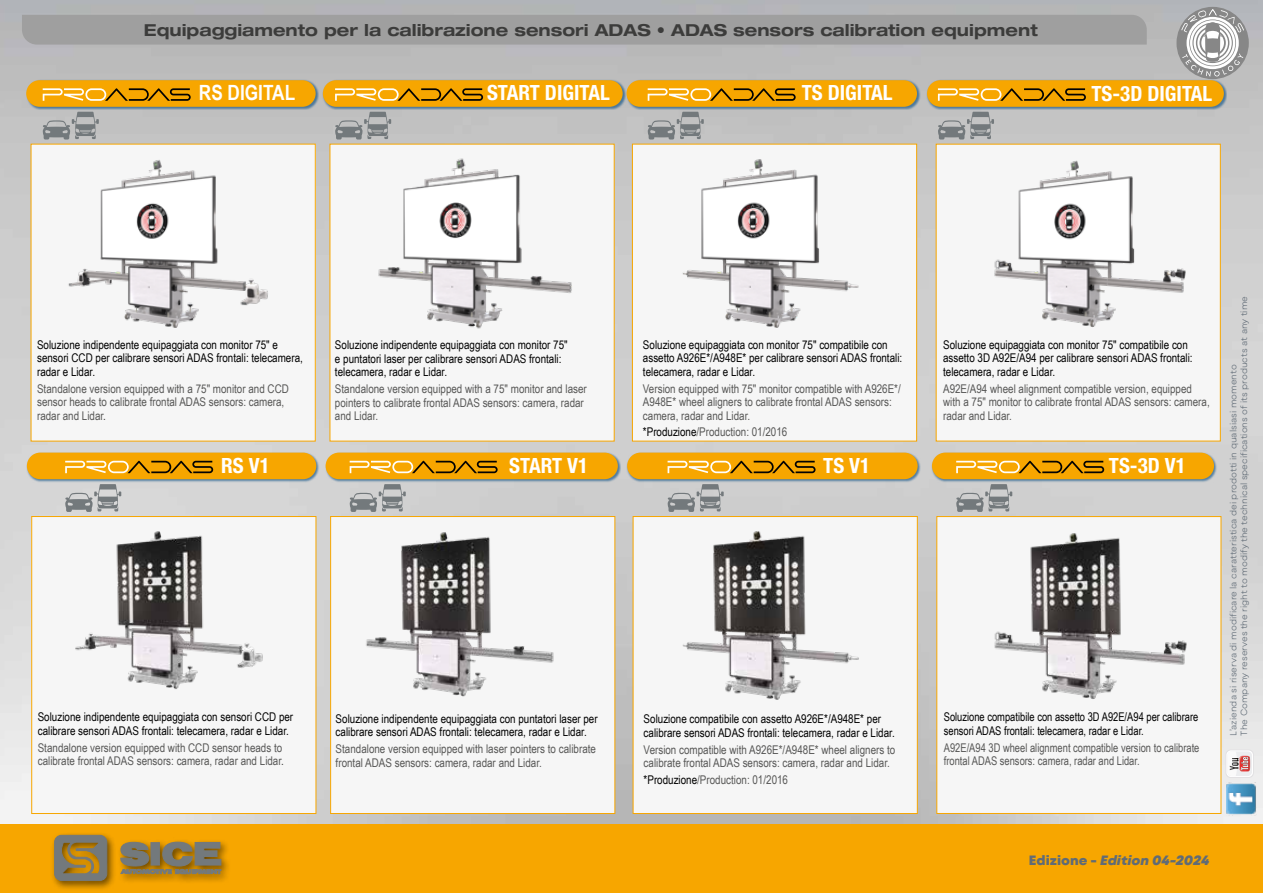
<style>
.page{position:relative;width:1263px;height:893px;background:#fff}
.page>*{position:absolute;margin:0;border:0;box-sizing:border-box;transform-origin:0 0}
.t1{font:700 condensed 21px "Helvetica Neue LT Std";color:#fff}
.t2{font:700 21px "Arial Narrow";color:#fff}
.t3{font:700 expanded 16.5px "Helvetica Neue LT Std";color:#3c3c3b}
.t4{font:italic 800 13.5px "Mont Blanc";color:#606b76}
.t5{font:12px/13.5px "Arial Narrow";color:#575756}
.t6{font:12px/13.5px "Arial Narrow";color:#000}
.t7{font:12px/13.5px "Arial Narrow";color:#000;scale:.95 1}
.t8{font:12px/13.5px "Arial Narrow";color:#575756;scale:.95 1}
.t9{font:300 9px/10.8px "Mont Blanc";color:#606b76}
.s1{color:#3c3c3b}
.s2{color:#000}
.s3{font-style:normal}
</style>
<div class="page">
<img style="left:0;top:0;width:1263px;height:824px">
<div style="left:0;top:824px;width:1263px;height:69px;background:#f7a600"></div>
<div style="left:50px;top:831px;width:181px;height:60px;background:#000;opacity:.6"></div>
<svg style="left:54px;top:835px;width:53px;height:45px;background:#8b7b53"></svg>
<svg style="left:118px;top:842px;width:103px;height:32px;background:#887853"></svg>
<div style="left:1176px;top:7px;width:73px;height:72px;background:#878787;border-radius:50%"></div>
<svg style="left:1181px;top:9px;width:63px;height:68px"></svg>
<div style="left:22px;top:15px;width:1125px;height:30px;background:#9f9f9f"></div>
<div style="left:32px;top:516px;width:284px;height:297px;background:#f6f6f6"></div>
<img style="left:75px;top:531px;width:188px;height:158px">
<div style="left:31px;top:516px;width:285px;height:298px;border:1px solid #f7a600"></div>
<div style="left:31px;top:144px;width:284px;height:297px;background:#f6f6f6"></div>
<img style="left:68px;top:160px;width:200px;height:168px">
<div style="left:26px;top:452px;width:294px;height:30px;background:#004982;opacity:.6"></div>
<div style="left:27px;top:453px;width:289px;height:26px;background:#f7a600;border-radius:13px"></div>
<div style="left:26px;top:80px;width:293px;height:30px;background:#004982;opacity:.6"></div>
<div style="left:26px;top:80px;width:290px;height:27px;background:#f7a600;border-radius:13px"></div>
<div style="left:325px;top:452px;width:296px;height:30px;background:#004982;opacity:.6"></div>
<div style="left:326px;top:453px;width:292px;height:26px;background:#f7a600;border-radius:13px"></div>
<div style="left:322px;top:80px;width:304px;height:30px;background:#004982;opacity:.6"></div>
<div style="left:323px;top:80px;width:300px;height:27px;background:#f7a600;border-radius:13px"></div>
<div style="left:627px;top:452px;width:294px;height:30px;background:#004982;opacity:.6"></div>
<div style="left:627px;top:453px;width:291px;height:26px;background:#f7a600;border-radius:13px"></div>
<div style="left:626px;top:80px;width:294px;height:30px;background:#004982;opacity:.6"></div>
<div style="left:626px;top:80px;width:291px;height:27px;background:#f7a600;border-radius:13px"></div>
<div style="left:633px;top:516px;width:285px;height:298px;background:#f6f6f6;border:1px solid #f7a600"></div>
<div style="left:632px;top:144px;width:285px;height:297px;background:#f6f6f6;border:1px solid #f7a600"></div>
<div style="left:330px;top:516px;width:285px;height:298px;background:#f6f6f6;border:1px solid #f7a600"></div>
<div style="left:330px;top:144px;width:284px;height:297px;background:#f6f6f6"></div>
<svg style="left:65px;top:461px;width:148px;height:12px"></svg>
<svg style="left:43px;top:88px;width:148px;height:13px"></svg>
<svg style="left:350px;top:461px;width:148px;height:12px"></svg>
<svg style="left:335px;top:88px;width:148px;height:13px"></svg>
<svg style="left:667px;top:461px;width:148px;height:12px"></svg>
<svg style="left:648px;top:88px;width:148px;height:13px"></svg>
<div style="left:931px;top:452px;width:287px;height:30px;background:#004982;opacity:.6"></div>
<div style="left:932px;top:453px;width:282px;height:26px;background:#f7a600;border-radius:13px"></div>
<div style="left:926px;top:80px;width:301px;height:30px;background:#004982;opacity:.6"></div>
<div style="left:927px;top:80px;width:297px;height:27px;background:#f7a600;border-radius:13px"></div>
<div style="left:936px;top:516px;width:285px;height:298px;background:#f6f6f6;border:1px solid #f7a600"></div>
<div style="left:936px;top:144px;width:285px;height:297px;background:#f6f6f6;border:1px solid #f7a600"></div>
<svg style="left:43px;top:112px;width:56px;height:28px;background:#a1a3a4"></svg>
<svg style="left:65px;top:484px;width:56px;height:28px;background:#adafb1"></svg>
<svg style="left:350px;top:484px;width:56px;height:28px;background:#a9acad"></svg>
<svg style="left:667px;top:484px;width:57px;height:28px;background:#a8aaac"></svg>
<svg style="left:956px;top:484px;width:56px;height:28px;background:#a8aaab"></svg>
<svg style="left:335px;top:112px;width:56px;height:28px"></svg>
<svg style="left:648px;top:112px;width:56px;height:28px;background:#a0a3a4"></svg>
<svg style="left:938px;top:112px;width:56px;height:28px;background:#a2a4a5"></svg>
<svg style="left:956px;top:461px;width:148px;height:12px"></svg>
<svg style="left:938px;top:88px;width:148px;height:13px"></svg>
<img style="left:347px;top:517px;width:251px;height:180px">
<img style="left:973px;top:517px;width:241px;height:182px">
<img style="left:973px;top:144px;width:240px;height:183px">
<img style="left:645px;top:514px;width:265px;height:186px">
<img style="left:645px;top:142px;width:255px;height:186px">
<img style="left:357px;top:126px;width:234px;height:203px">
<img style="left:1226px;top:782px;width:30px;height:33px">
<div style="left:1225px;top:749px;width:28px;height:29px;background:#e2e1e3;border-radius:5px"></div>
<svg style="left:1226px;top:750px;width:27px;height:27px"></svg>
<div style="left:1227px;top:751px;width:25px;height:25px;background:#ecedef;border-radius:4px"></div>
<svg style="left:1227px;top:751px;width:24px;height:25px"></svg>
<h2 class="t3" style="left:144px;top:19px;width:895px">Equipaggiamento per la calibrazione sensori ADAS • ADAS sensors calibration equipment</h2>
<h1 class="t2" style="left:199px;top:77px;width:98px">RS DIGITAL</h1>
<h1 class="t1" style="left:487px;top:80px;width:124px">START DIGITAL</h1>
<h1 class="t1" style="left:802px;top:80px;width:92px">TS DIGITAL</h1>
<h1 class="t1" style="left:1091px;top:81px;width:122px">TS-3D DIGITAL</h1>
<p class="t6" style="left:37px;top:337px;width:267px">Soluzione indipendente equipaggiata con monitor 75" e sensori CCD per calibrare sensori ADAS frontali: telecamera, radar e Lidar.</p>
<p class="t5" style="left:37px;top:381px;width:253px">Standalone version equipped with a 75" monitor and CCD sensor heads to calibrate frontal ADAS sensors: camera, radar and Lidar<span class="s1">.</span></p>
<h1 class="t1" style="left:221px;top:453px;width:50px">RS V1</h1>
<p class="t6" style="left:335px;top:338px;width:234px">Soluzione indipendente equipaggiata con monitor 75" e puntatori laser per calibrare sensori ADAS frontali: telecamera, radar e Lidar.</p>
<p class="t5" style="left:335px;top:382px;width:253px">Standalone version equipped with a 75" monitor and laser pointers to calibrate frontal ADAS sensors: camera, radar and Lidar.</p>
<h1 class="t1" style="left:509px;top:453px;width:80px">START V1</h1>
<p class="t6" style="left:38px;top:710px;width:257px">Soluzione indipendente equipaggiata con sensori CCD per calibrare sensori ADAS frontali: telecamera, radar e Lidar.</p>
<p class="t5" style="left:38px;top:740px;width:248px">Standalone version equipped with CCD sensor heads to calibrate frontal ADAS sensors: camera, radar and Lidar<span class="s1">.</span></p>
<p class="t6" style="left:336px;top:711px;width:264px">Soluzione indipendente equipaggiata con puntatori laser per calibrare sensori ADAS frontali: telecamera, radar e Lidar.</p>
<p class="t5" style="left:336px;top:742px;width:262px">Standalone version equipped with laser pointers to calibrate frontal ADAS sensors: camera, radar and Lidar.</p>
<p class="t6" style="left:643px;top:337px;width:261px">Soluzione equipaggiata con monitor 75" compatibile con assetto A926E*/A948E* per calibrare sensori ADAS frontali: telecamera, radar e Lidar.</p>
<p class="t5" style="left:643px;top:381px;width:259px">Version equipped with 75" monitor compatible with A926E*/<br>A948E* wheel aligners to calibrate frontal ADAS sensors: camera, radar and Lidar.</p>
<p class="t5" style="left:643px;top:425px;width:146px"><span class="s2">*Produzione</span>/Production: 01/2016</p>
<h1 class="t1" style="left:823px;top:453px;width:48px">TS V1</h1>
<p class="t6" style="left:644px;top:712px;width:253px">Soluzione compatibile con assetto A926E*/A948E* per calibrare sensori ADAS frontali: telecamera, radar e Lidar.</p>
<p class="t5" style="left:644px;top:742px;width:253px">Version compatible with A926E*/A948E* wheel aligners to calibrate frontal ADAS sensors: camera, radar and Lidar.</p>
<p class="t5" style="left:644px;top:772px;width:146px"><span class="s2">*Produzione</span>/Production: 01/2016</p>
<p class="t6" style="left:943px;top:337px;width:251px">Soluzione equipaggiata con monitor 75" compatibile con assetto 3D A92E/A94 per calibrare sensori ADAS frontali: telecamera, radar e Lidar.</p>
<p class="t5" style="left:943px;top:381px;width:268px">A92E/A94 wheel alignment compatible version, equipped with a 75" monitor to calibrate frontal ADAS sensors: camera, radar and Lidar.</p>
<h1 class="t1" style="left:1109px;top:453px;width:78px">TS-3D V1</h1>
<p class="t7" style="left:944px;top:710px;width:270px">Soluzione compatibile con assetto 3D A92E/A94 per calibrare sensori ADAS frontali: telecamera, radar e Lidar.</p>
<p class="t8" style="left:944px;top:740px;width:271px">A92E/A94 3D wheel alignment compatible version to calibrate frontal ADAS sensors: camera, radar and Lidar.</p>
<p class="t9" style="left:1228px;top:736px;width:441px;rotate:-90deg">L’azienda si riserva di modificare la caratteristica dei prodotti in qualsiasi momento<br>The Company reserves the right to modify the technical specifications of its products at any time</p>
<p class="t4" style="left:1029px;top:851px;width:182px"><span class="s3">Edizione -</span> Edition 04-2024</p>
</div>
